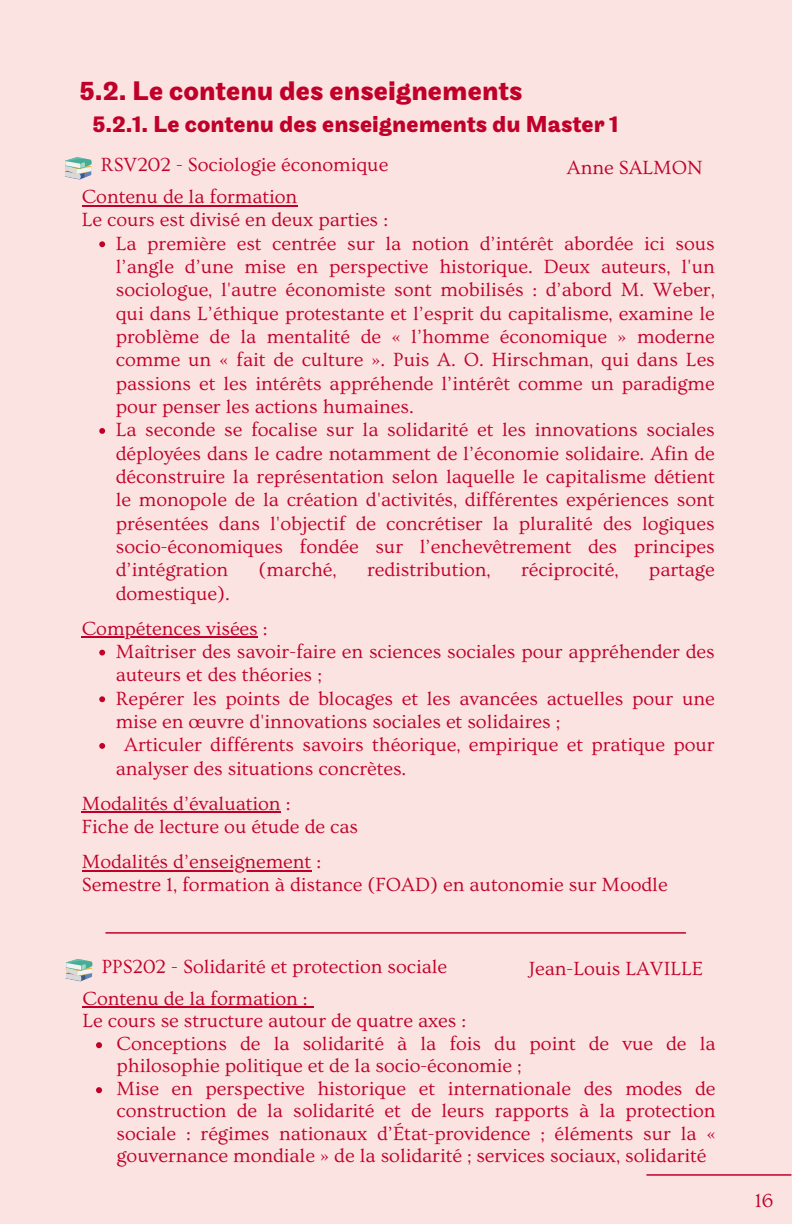
<style>
.page{position:relative;width:792px;height:1224px;background:#fae3e0}
.page>*{position:absolute;margin:0;border:0;box-sizing:border-box;transform-origin:0 0}
.t1{font:700 28px "Maple";color:#c1002a}
.t2{font:700 24px "Maple";color:#c1002a}
.t3{font:20px/23.4px "Ovo";color:#c1002a}
</style>
<div class="page">
<hr style="left:647px;top:1174px;width:144px;height:2px;background:#c1002a">
<svg style="left:99px;top:241px;width:6px;height:6px"></svg>
<svg style="left:99px;top:428px;width:6px;height:6px"></svg>
<svg style="left:99px;top:650px;width:6px;height:6px"></svg>
<svg style="left:99px;top:696px;width:6px;height:6px"></svg>
<svg style="left:99px;top:743px;width:6px;height:6px"></svg>
<hr style="left:82px;top:205px;width:215px;height:1px;background:#c1002a">
<hr style="left:82px;top:636px;width:176px;height:2px;background:#c1002a">
<hr style="left:82px;top:811px;width:199px;height:2px;background:#c1002a">
<hr style="left:82px;top:870px;width:230px;height:1px;background:#c1002a">
<hr style="left:105px;top:932px;width:581px;height:2px;background:#c1002a">
<svg style="left:65px;top:157px;width:27px;height:23px"></svg>
<svg style="left:96px;top:1042px;width:6px;height:6px"></svg>
<svg style="left:96px;top:1087px;width:6px;height:6px"></svg>
<hr style="left:83px;top:1006px;width:225px;height:2px;background:#c1002a">
<svg style="left:66px;top:959px;width:27px;height:22px"></svg>
<p class="t1" style="left:79px;top:75px;width:445px">5.2. Le contenu des enseignements</p>
<p class="t2" style="left:92px;top:110px;width:528px">5.2.1. Le contenu des enseignements du Master 1</p>
<p class="t3" style="left:101px;top:153px;width:289px">RSV202 - Sociologie économique</p>
<p class="t3" style="left:567px;top:156px;width:137px">Anne SALMON</p>
<p class="t3" style="left:82px;top:185px;width:217px">Contenu de la formation</p>
<p class="t3" style="left:82px;top:209px;width:308px">Le cours est divisé en deux parties :</p>
<p class="t3" style="left:116px;top:232px;width:601px;text-align:justify">La première est centrée sur la notion d’intérêt abordée ici sous l’angle d’une mise en perspective historique. Deux auteurs, l'un sociologue, l'autre économiste sont mobilisés : d’abord M. Weber, qui dans L’éthique protestante et l’esprit du capitalisme, examine le problème de la mentalité de « l’homme économique » moderne comme un « fait de culture ». Puis A. O. Hirschman, qui dans Les passions et les intérêts appréhende l’intérêt comme un paradigme pour penser les actions humaines.</p>
<p class="t3" style="left:116px;top:419px;width:601px;text-align:justify">La seconde se focalise sur la solidarité et les innovations sociales déployées dans le cadre notamment de l’économie solidaire. Afin de déconstruire la représentation selon laquelle le capitalisme détient le monopole de la création d'activités, différentes expériences sont présentées dans l'objectif de concrétiser la pluralité des logiques socio-économiques fondée sur l’enchevêtrement des principes d’intégration</p>
<p class="t3" style="left:259px;top:559px;width:80px">(marché,</p>
<p class="t3" style="left:367px;top:559px;width:125px">redistribution,</p>
<p class="t3" style="left:521px;top:559px;width:99px">réciprocité,</p>
<p class="t3" style="left:649px;top:559px;width:67px">partage</p>
<p class="t3" style="left:116px;top:582px;width:116px">domestique).</p>
<p class="t3" style="left:116px;top:640px;width:601px">Maîtriser des savoir-faire en sciences sociales pour appréhender des auteurs et des théories ;</p>
<p class="t3" style="left:116px;top:687px;width:600px">Repérer les points de blocages et les avancées actuelles pour une mise en œuvre d'innovations sociales et solidaires ;</p>
<p class="t3" style="left:116px;top:734px;width:600px;text-indent:8px">Articuler différents savoirs théorique, empirique et pratique pour analyser des situations concrètes.</p>
<p class="t3" style="left:82px;top:617px;width:187px">Compétences visées :</p>
<p class="t3" style="left:82px;top:792px;width:210px">Modalités d’évaluation :</p>
<p class="t3" style="left:82px;top:815px;width:278px">Fiche de lecture ou étude de cas</p>
<p class="t3" style="left:82px;top:850px;width:241px">Modalités d’enseignement :</p>
<p class="t3" style="left:82px;top:874px;width:587px">Semestre 1, formation à distance (FOAD) en autonomie sur Moodle</p>
<p class="t3" style="left:102px;top:955px;width:347px">PPS202 - Solidarité et protection sociale</p>
<p class="t3" style="left:529px;top:958px;width:176px">Jean-Louis LAVILLE</p>
<p class="t3" style="left:83px;top:987px;width:227px">Contenu de la formation :</p>
<p class="t3" style="left:83px;top:1009px;width:385px">Le cours se structure autour de quatre axes :</p>
<p class="t3" style="left:117px;top:1032px;width:601px;line-height:22.4px">Conceptions de la solidarité à la fois du point de vue de la philosophie politique et de la socio-économie ;</p>
<p class="t3" style="left:117px;top:1077px;width:600px;line-height:22.4px;text-align:justify">Mise en perspective historique et internationale des modes de construction de la solidarité et de leurs rapports à la protection sociale : régimes nationaux d’État-providence ; éléments sur la « gouvernance mondiale » de la solidarité ; services sociaux, solidarité</p>
<p class="t3" style="left:755px;top:1189px;width:20px">16</p>
</div>
